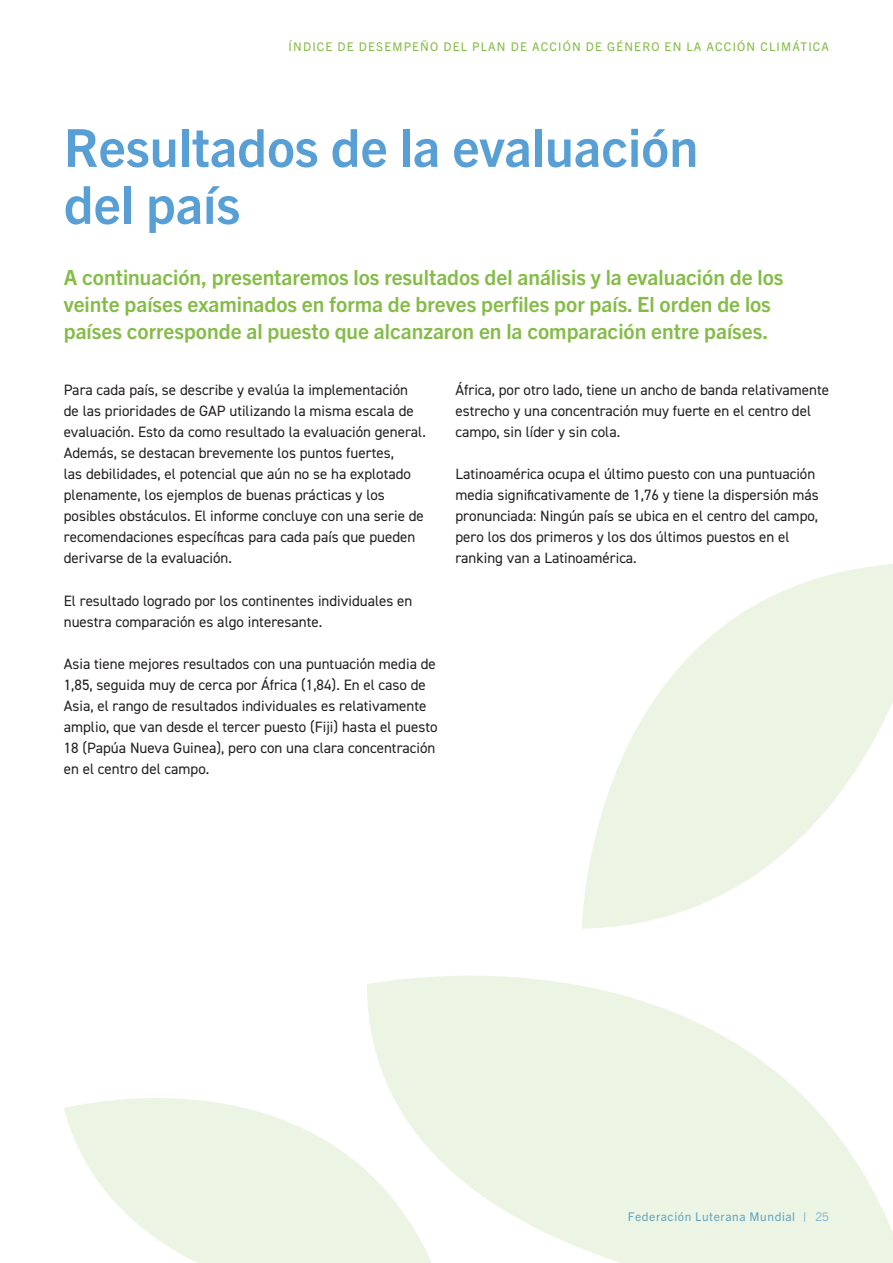
<style>
.page{position:relative;width:893px;height:1263px;background:#fff}
.page>*{position:absolute;margin:0;border:0;box-sizing:border-box;transform-origin:0 0}
.LWF_Heading_MAIN{font:700 52.5px/57px "Trade Gothic Next LT Pro";color:#589fd6}
.LWF_First_para_highlight{font:700 21px/27px "Trade Gothic Next LT Pro";color:#84bc47}
.LWF_Text_Regular{font:15px/21px "DIN2014";color:#231f20}
.t1{font:12px "Trade Gothic Next LT Pro";letter-spacing:.1em;color:#84bc47}
.t2{font:12px "Trade Gothic Next LT Pro";letter-spacing:.05em;color:#589fd6}
.s1{color:#8ab6e1}
</style>
<div class="page">
<svg style="left:367px;top:976px;width:526px;height:287px;fill:#ecf5e3"></svg>
<svg style="left:582px;top:564px;width:311px;height:365px;fill:#ecf5e3"></svg>
<svg style="left:64px;top:1030px;width:385px;height:233px;fill:#ecf5e3"></svg>
<p class="t1" style="left:289px;top:38px;width:542px">ÍNDICE DE DESEMPEÑO DEL PLAN DE ACCIÓN DE GÉNERO EN LA ACCIÓN CLIMÁTICA</p>
<p class="LWF_Heading_MAIN" style="left:64px;top:116px;width:636px">Resultados de la evaluación del país</p>
<p class="LWF_First_para_highlight" style="left:64px;top:262px;width:721px">A continuación, presentaremos los resultados del análisis y la evaluación de los veinte países examinados en forma de breves perfiles por país. El orden de los países corresponde al puesto que alcanzaron en la comparación entre países.</p>
<p class="LWF_Text_Regular" style="left:64px;top:379px;width:364px">Para cada país, se describe y evalúa la implementación de las prioridades de GAP utilizando la misma escala de evaluación. Esto da como resultado la evaluación general.<br>Además, se destacan brevemente los puntos fuertes,<br>las debilidades, el potencial que aún no se ha explotado plenamente, los ejemplos de buenas prácticas y los posibles obstáculos. El informe concluye con una serie de recomendaciones específicas para cada país que pueden derivarse de la evaluación.</p>
<p class="LWF_Text_Regular" style="left:64px;top:589px;width:350px">El resultado logrado por los continentes individuales en nuestra comparación es algo interesante.</p>
<p class="LWF_Text_Regular" style="left:64px;top:652px;width:375px">Asia tiene mejores resultados con una puntuación media de 1,85, seguida muy de cerca por África (1,84). En el caso de Asia, el rango de resultados individuales es relativamente amplio, que van desde el tercer puesto (Fiji) hasta el puesto 18 (Papúa Nueva Guinea), pero con una clara concentración en el centro del campo.</p>
<p class="LWF_Text_Regular" style="left:455px;top:379px;width:375px">África, por otro lado, tiene un ancho de banda relativamente estrecho y una concentración muy fuerte en el centro del campo, sin líder y sin cola.</p>
<p class="LWF_Text_Regular" style="left:455px;top:463px;width:365px">Latinoamérica ocupa el último puesto con una puntuación media significativamente de 1,76 y tiene la dispersión más pronunciada: Ningún país se ubica en el centro del campo, pero los dos primeros y los dos últimos puestos en el ranking van a Latinoamérica.</p>
<p class="t2" style="left:628px;top:1208px;width:203px">Federación Luterana Mundial | <span class="s1">25</span></p>
</div>
